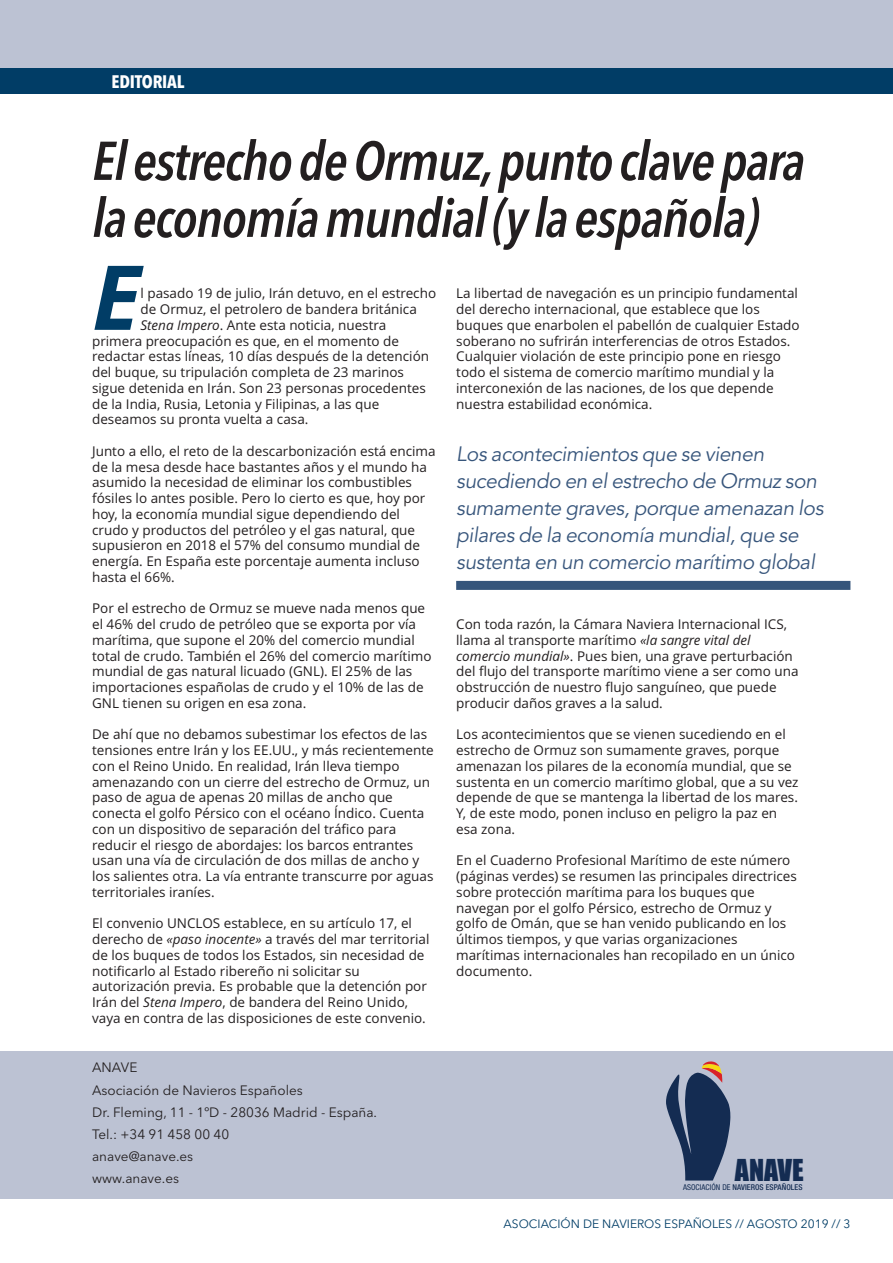
<style>
.page{position:relative;width:893px;height:1263px;background:#fff}
.page>*{position:absolute;margin:0;border:0;box-sizing:border-box;transform-origin:0 0}
.t1{font:italic 700 89.55px "Open Sans";color:#013d66}
.t2{font:italic 600 54px/57px "Avenir Next Condensed";letter-spacing:-.025em;color:#231f20}
.t3{font:27.9px "Impact";letter-spacing:-.005em;color:#142c52}
.t4{font:italic 20.7px/27px "Avenir";letter-spacing:-.015em;color:#38567c}
.t5{font:700 18px "Avenir Next Condensed";letter-spacing:-.01em;color:#fff}
.t6{font:13.5px/15.8px "Open Sans";color:#231f20}
.t7{font:13.5px/22.2px "Avenir Next";color:#231f20}
.t8{font:12px "Avenir Next";color:#013d66}
.t9{font:500 condensed 7.95px "Helvetica Neue LT Std";letter-spacing:.005em;color:#142c52}
.s1{font-style:italic}
.s2{font-weight:400}
</style>
<div class="page">
<div style="left:0;top:0;width:893px;height:94px;background:#bcc2d3"></div>
<div style="left:0;top:1051px;width:893px;height:148px;background:#bcc2d3"></div>
<div style="left:0;top:68px;width:893px;height:26px;background:#013d66"></div>
<svg style="left:666px;top:1061px;width:64px;height:119px"></svg>
<div style="left:456px;top:581px;width:394px;height:9px;background:#35557b"></div>
<h3 class="t5" style="left:111px;top:70px;width:74px">EDITORIAL</h3>
<h2 class="t2" style="left:92px;top:132px;width:714px">ElestrechodeOrmuz,puntoclavepara laeconomíamundial(y laespañola)</h2>
<h1 class="t1" style="left:92px;top:247px;width:50px">E</h1>
<p class="t6" style="left:140px;top:286px;width:297px">l pasado 19 de julio, Irán detuvo, en el estrecho</p>
<p class="t6" style="left:140px;top:302px;width:278px">de Ormuz, el petrolero de bandera británica</p>
<p class="t6" style="left:140px;top:317px;width:247px"><span class="s1">Stena Impero</span>. Ante esta noticia, nuestra</p>
<p class="t6" style="left:92px;top:333px;width:308px">primera preocupación es que, en el momento de</p>
<p class="t6" style="left:92px;top:349px;width:338px">redactar estas líneas, 10 días después de la detención</p>
<p class="t6" style="left:92px;top:365px;width:313px">del buque, su tripulación completa de 23 marinos</p>
<p class="t6" style="left:92px;top:380px;width:335px">sigue detenida en Irán. Son 23 personas procedentes</p>
<p class="t6" style="left:92px;top:396px;width:289px">de la India, Rusia, Letonia y Filipinas, a las que</p>
<p class="t6" style="left:92px;top:412px;width:218px">deseamos su pronta vuelta a casa.</p>
<p class="t6" style="left:92px;top:443px;width:345px">Junto a ello, el reto de la descarbonización está encima de la mesa desde hace bastantes años y el mundo ha asumido la necesidad de eliminar los combustibles fósiles lo antes posible. Pero lo cierto es que, hoy por hoy, la economía mundial sigue dependiendo del crudo y productos del petróleo y el gas natural, que supusieron en 2018 el 57% del consumo mundial de energía. En España este porcentaje aumenta incluso hasta el 66%.</p>
<p class="t6" style="left:92px;top:601px;width:341px">Por el estrecho de Ormuz se mueve nada menos que el 46% del crudo de petróleo que se exporta por vía marítima, que supone el 20% del comercio mundial total de crudo. También el 26% del comercio marítimo mundial de gas natural licuado (GNL). El 25% de las importaciones españolas de crudo y el 10% de las de GNL tienen su origen en esa zona.</p>
<p class="t6" style="left:92px;top:727px;width:343px">De ahí que no debamos subestimar los efectos de las tensiones entre Irán y los EE.UU., y más recientemente con el Reino Unido. En realidad, Irán lleva tiempo amenazando con un cierre del estrecho de Ormuz, un paso de agua de apenas 20 millas de ancho que conecta el golfo Pérsico con el océano Índico. Cuenta con un dispositivo de separación del tráfico para reducir el riesgo de abordajes: los barcos entrantes usan una vía de circulación de dos millas de ancho y los salientes otra. La vía entrante transcurre por aguas territoriales iraníes.</p>
<p class="t6" style="left:92px;top:916px;width:339px">El convenio UNCLOS establece, en su artículo 17, el derecho de <span class="s1">«paso inocente»</span> a través del mar territorial de los buques de todos los Estados, sin necesidad de notificarlo al Estado ribereño ni solicitar su autorización previa. Es probable que la detención por Irán del <span class="s1">Stena Impero</span>, de bandera del Reino Unido, vaya en contra de las disposiciones de este convenio.</p>
<p class="t6" style="left:456px;top:286px;width:345px">La libertad de navegación es un principio fundamental del derecho internacional, que establece que los buques que enarbolen el pabellón de cualquier Estado soberano no sufrirán interferencias de otros Estados.<br>Cualquier violación de este principio pone en riesgo todo el sistema de comercio marítimo mundial y la interconexión de las naciones, de los que depende nuestra estabilidad económica.</p>
<h3 class="t4" style="left:456px;top:440px;width:369px">Los acontecimientos que se vienen sucediendo en el estrecho de Ormuz son sumamente graves, porque amenazan los pilares de la economía mundial, que se sustenta en un comercio marítimo global</h3>
<p class="t6" style="left:456px;top:617px;width:344px">Con toda razón, la Cámara Naviera Internacional ICS, llama al transporte marítimo <span class="s1">«la sangre vital del comercio mundial»</span>. Pues bien, una grave perturbación del flujo del transporte marítimo viene a ser como una obstrucción de nuestro flujo sanguíneo, que puede producir daños graves a la salud.</p>
<p class="t6" style="left:456px;top:727px;width:344px">Los acontecimientos que se vienen sucediendo en el estrecho de Ormuz son sumamente graves, porque amenazan los pilares de la economía mundial, que se sustenta en un comercio marítimo global, que a su vez depende de que se mantenga la libertad de los mares.<br>Y, de este modo, ponen incluso en peligro la paz en esa zona.</p>
<p class="t6" style="left:456px;top:853px;width:342px">En el Cuaderno Profesional Marítimo de este número (páginas verdes) se resumen las principales directrices sobre protección marítima para los buques que navegan por el golfo Pérsico, estrecho de Ormuz y golfo de Omán, que se han venido publicando en los últimos tiempos, y que varias organizaciones marítimas internacionales han recopilado en un único documento.</p>
<p class="t7" style="left:92px;top:1056px;width:287px">ANAVE<br>Asociación de Navieros Españoles<br>Dr. Fleming, 11 - 1ºD - 28036 Madrid - España.<br>Tel.: +34 91 458 00 40<br>anave@anave.es<br>www.anave.es</p>
<h3 class="t3" style="left:735px;top:1148px;width:70px">ANAVE</h3>
<p class="t9" style="left:683px;top:1184px;width:121px"><span class="s2">ASOCIACIÓN DE</span> NAVIEROS ESPAÑOLES</p>
<p class="t8" style="left:504px;top:1214px;width:348px">ASOCIACIÓN DE NAVIEROS ESPAÑOLES // AGOSTO 2019 // 3</p>
</div>
